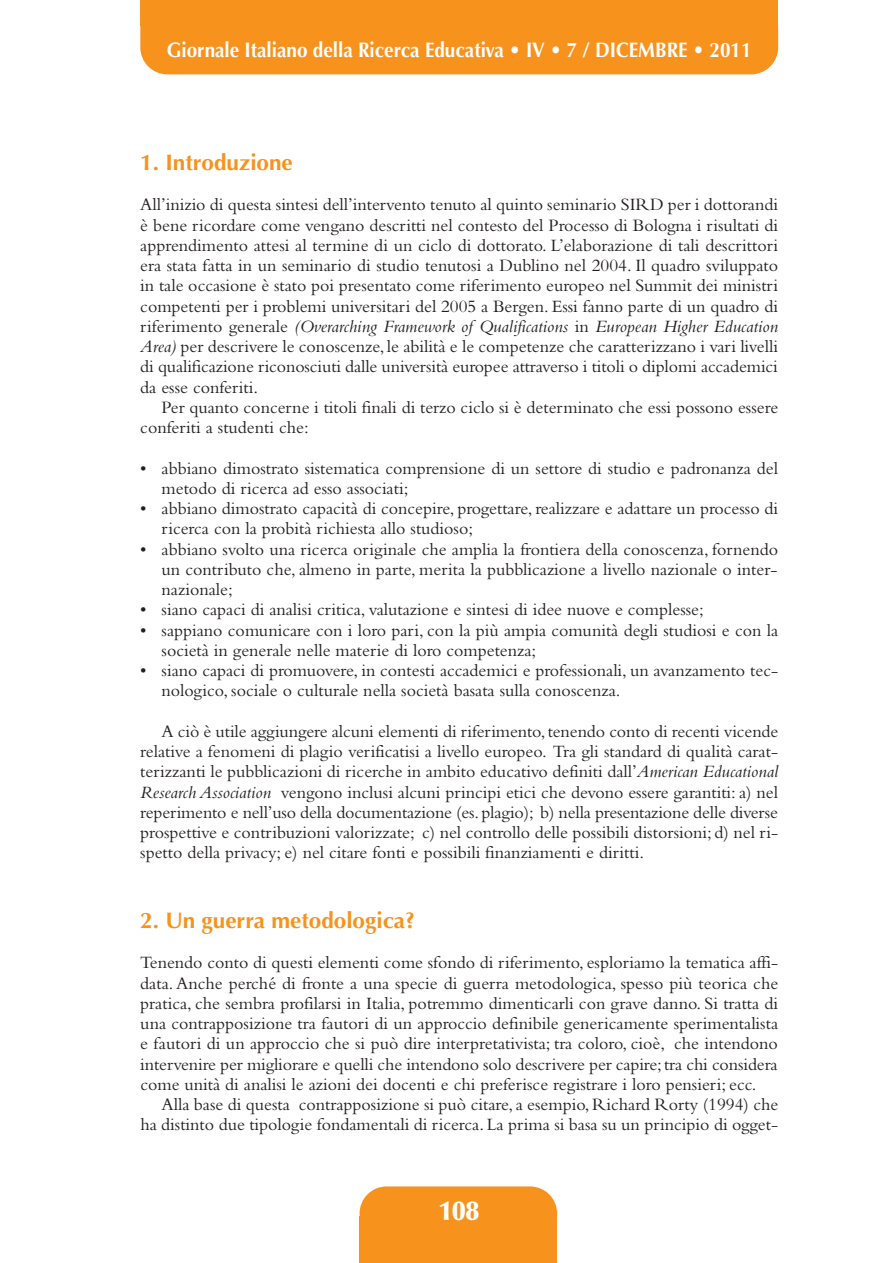
<style>
.page{position:relative;width:893px;height:1263px;background:#fff}
.page>*{position:absolute;margin:0;border:0;box-sizing:border-box;transform-origin:0 0}
.t1{font:900 27px "Optima";color:#fff}
.t2{font:700 22.5px "Optima";color:#f7931d}
.t3{font:700 21px "Optima";color:#fff;scale:.9 1}
.t4{font:18px/20.2px "Bembo";color:#231f20}
.t5{font:italic 18px "Bembo";color:#231f20}
.s1{font-style:normal}
.s2{font-style:italic}
</style>
<div class="page">
<div style="left:140px;top:1px;width:638px;height:73px;background:#f7931d;border-radius:27px"></div>
<div style="left:140px;top:0;width:638px;height:26px;background:#f7931d"></div>
<div style="left:360px;top:1216px;width:197px;height:47px;background:#f7931d"></div>
<div style="left:360px;top:1186px;width:197px;height:55px;background:#f7931d;border-radius:27px"></div>
<p class="t3" style="left:167px;top:38px;width:651px">Giornale Italiano della Ricerca Educativa • IV • 7 / DICEMBRE • 2011</p>
<p class="t2" style="left:140px;top:149px;width:154px">1. Introduzione</p>
<p class="t4" style="left:140px;top:196px;width:639px">All’inizio di questa sintesi dell’intervento tenuto al quinto seminario SIRD per i dottorandi</p>
<p class="t4" style="left:140px;top:217px;width:639px">è bene ricordare come vengano descritti nel contesto del Processo di Bologna i risultati di</p>
<p class="t4" style="left:140px;top:237px;width:639px">apprendimento attesi al termine di un ciclo di dottorato. L’elaborazione di tali descrittori</p>
<p class="t4" style="left:140px;top:257px;width:639px">era stata fatta in un seminario di studio tenutosi a Dublino nel 2004. Il quadro sviluppato</p>
<p class="t4" style="left:140px;top:277px;width:639px">in tale occasione è stato poi presentato come riferimento europeo nel Summit dei ministri</p>
<p class="t4" style="left:140px;top:298px;width:639px">competenti per i problemi universitari del 2005 a Bergen. Essi fanno parte di un quadro di</p>
<p class="t5" style="left:140px;top:320px;width:639px"><span class="s1">riferimento generale</span> (Overarching Framework of Qualifications <span class="s1">in</span> European Higher Education</p>
<p class="t4" style="left:140px;top:338px;width:639px"><span class="s2">Area)</span> per descrivere le conoscenze, le abilità e le competenze che caratterizzano i vari livelli</p>
<p class="t4" style="left:140px;top:358px;width:639px">di qualificazione riconosciuti dalle università europee attraverso i titoli o diplomi accademici</p>
<p class="t4" style="left:140px;top:379px;width:119px">da esse conferiti.</p>
<p class="t4" style="left:162px;top:399px;width:618px">Per quanto concerne i titoli finali di terzo ciclo si è determinato che essi possono essere</p>
<p class="t4" style="left:140px;top:419px;width:170px">conferiti a studenti che:</p>
<p class="t4" style="left:162px;top:460px;width:618px;text-indent:-21px">• abbiano dimostrato sistematica comprensione di un settore di studio e padronanza del metodo di ricerca ad esso associati;</p>
<p class="t4" style="left:162px;top:500px;width:618px;text-indent:-21px">• abbiano dimostrato capacità di concepire, progettare, realizzare e adattare un processo di ricerca con la probità richiesta allo studioso;</p>
<p class="t4" style="left:162px;top:541px;width:618px;text-align:justify;text-indent:-21px">• abbiano svolto una ricerca originale che amplia la frontiera della conoscenza, fornendo un contributo che, almeno in parte, merita la pubblicazione a livello nazionale o inter&shy;nazionale;</p>
<p class="t4" style="left:140px;top:601px;width:565px">• siano capaci di analisi critica, valutazione e sintesi di idee nuove e complesse;</p>
<p class="t4" style="left:162px;top:622px;width:618px;text-indent:-21px">• sappiano comunicare con i loro pari, con la più ampia comunità degli studiosi e con la società in generale nelle materie di loro competenza;</p>
<p class="t4" style="left:162px;top:662px;width:618px;text-indent:-21px">• siano capaci di promuovere, in contesti accademici e professionali, un avanzamento tec&shy;nologico, sociale o culturale nella società basata sulla conoscenza.</p>
<p class="t4" style="left:140px;top:723px;width:640px;text-align:justify;text-indent:21px">A ciò è utile aggiungere alcuni elementi di riferimento, tenendo conto di recenti vicende relative a fenomeni di plagio verificatisi a livello europeo. Tra gli standard di qualità carat&shy;terizzanti le pubblicazioni di ricerche in ambito educativo definiti dall’<span class="s2">American Educational Research Association</span> vengono inclusi alcuni principi etici che devono essere garantiti: a) nel reperimento e nell’uso della documentazione (es. plagio); b) nella presentazione delle diverse prospettive e contribuzioni valorizzate; c) nel controllo delle possibili distorsioni; d) nel ri&shy;spetto della privacy; e) nel citare fonti e possibili finanziamenti e diritti.</p>
<p class="t2" style="left:140px;top:907px;width:276px">2. Un guerra metodologica?</p>
<p class="t4" style="left:140px;top:954px;width:639px">Tenendo conto di questi elementi come sfondo di riferimento, esploriamo la tematica affi-</p>
<p class="t4" style="left:140px;top:975px;width:639px">data. Anche perché di fronte a una specie di guerra metodologica, spesso più teorica che</p>
<p class="t4" style="left:140px;top:995px;width:639px">pratica, che sembra profilarsi in Italia, potremmo dimenticarli con grave danno. Si tratta di</p>
<p class="t4" style="left:140px;top:1015px;width:639px">una contrapposizione tra fautori di un approccio definibile genericamente sperimentalista</p>
<p class="t4" style="left:140px;top:1035px;width:639px">e fautori di un approccio che si può dire interpretativista; tra coloro, cioè, che intendono</p>
<p class="t4" style="left:140px;top:1056px;width:639px">intervenire per migliorare e quelli che intendono solo descrivere per capire; tra chi considera</p>
<p class="t4" style="left:140px;top:1076px;width:618px">come unità di analisi le azioni dei docenti e chi preferisce registrare i loro pensieri; ecc.</p>
<p class="t4" style="left:162px;top:1096px;width:618px">Alla base di questa contrapposizione si può citare, a esempio, Richard Rorty (1994) che</p>
<p class="t4" style="left:140px;top:1116px;width:639px">ha distinto due tipologie fondamentali di ricerca. La prima si basa su un principio di ogget-</p>
<p class="t1" style="left:439px;top:1200px;width:42px">108</p>
</div>
